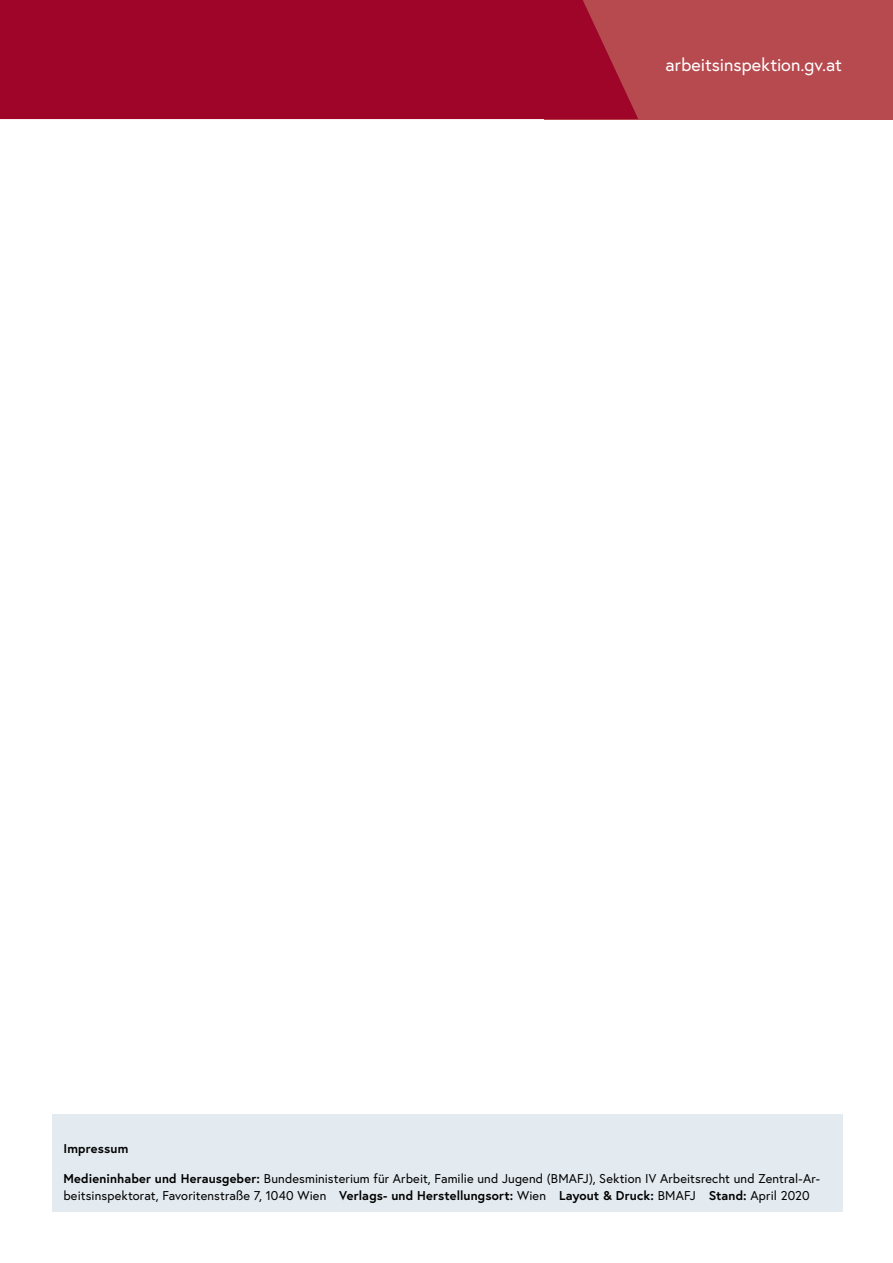
<style>
.page{position:relative;width:893px;height:1263px;background:#fff}
.page>*{position:absolute;margin:0;border:0;box-sizing:border-box;transform-origin:0 0}
.t1{font:18px "Europa Austria";color:#fff}
.Merkblatt_p_Impressum{font:12.75px/17.5px "Europa Austria";letter-spacing:.01em;color:#000}
.Merkblatt_h_Impressum{font:700 12.75px "Europa Austria";letter-spacing:.015em;color:#000}
.s1{font-weight:700}
</style>
<div class="page">
<div style="left:544px;top:0;width:349px;height:119px;background:#b64a4f"></div>
<div style="left:0;top:0;width:638px;height:119px;background:#9e0529"></div>
<div style="left:52px;top:1114px;width:791px;height:98px;background:#e4ebf0"></div>
<h1 class="t1" style="left:666px;top:53px;width:178px">arbeitsinspektion.gv.at</h1>
<h1 class="Merkblatt_h_Impressum" style="left:63px;top:1140px;width:67px">Impressum</h1>
<p class="Merkblatt_p_Impressum" style="left:63px;top:1169px;width:758px"><span class="s1">Medieninhaber und Herausgeber:</span> Bundesministerium für Arbeit, Familie und Jugend (BMAFJ), Sektion IV Arbeitsrecht und Zentral-Ar&shy;beitsinspektorat, Favoritenstraße 7, 1040 Wien <span class="s1">Verlags- und Herstellungsort:</span> Wien <span class="s1">Layout &amp; Druck:</span> BMAFJ <span class="s1">Stand:</span> April 2020</p>
</div>
